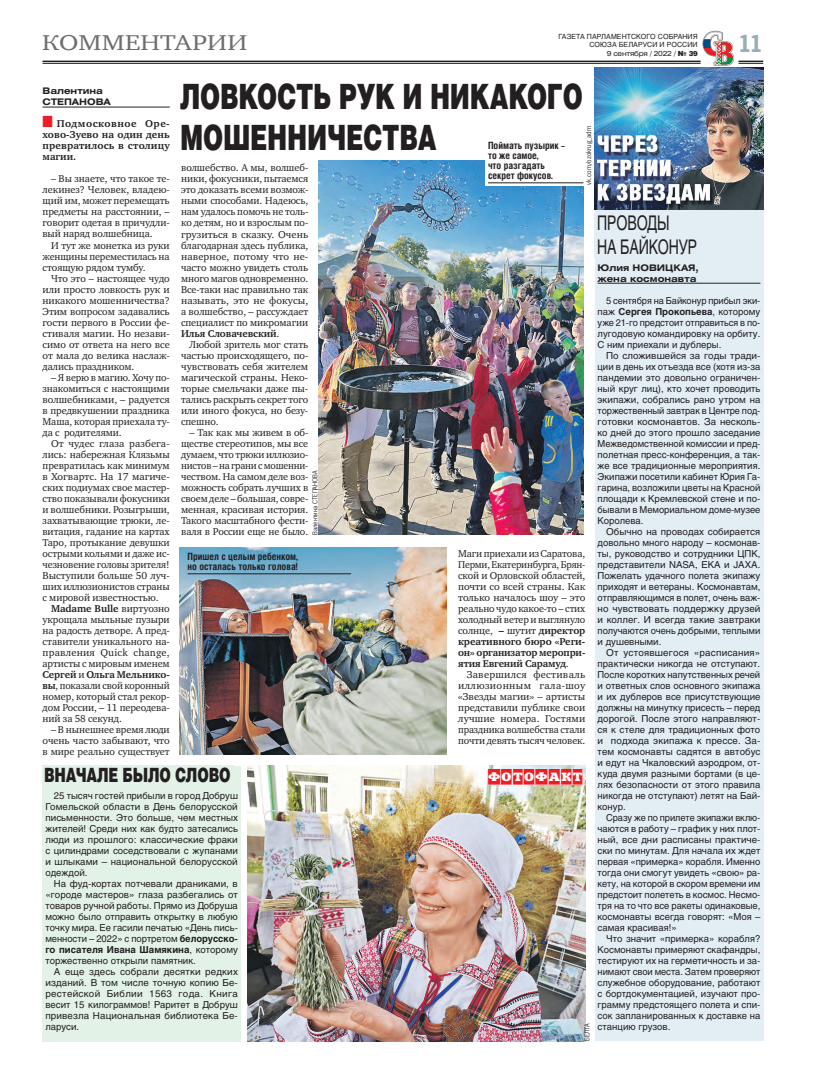
<style>
.page{position:relative;width:820px;height:1078px;background:#fff}
.page>*{position:absolute;margin:0;border:0;box-sizing:border-box;transform-origin:0 0}
.Zag-osn{font:900 34.9px/41.9px "Helios";letter-spacing:-.01em;color:#231f20;scale:.69 1}
.t1{font:700 24px "Paper Gothic";color:#99aeb9}
.t2{font:22px "Charter ITC";letter-spacing:.01em;color:#6c6d70;scale:1.2 1}
.Zag2{font:20px/24px "Helios";letter-spacing:-.01em;color:#231f20;scale:.7 1}
.Zag-osn-2{font:900 19.7px "Helios";letter-spacing:-.01em;color:#231f20;scale:.7 1}
.Rubrika{font:12px "Xenia Cameo C";letter-spacing:.075em;color:#ee1d23;scale:1.2 1}
.text-osn{font:10.2px/11px "Charter ITC";letter-spacing:-.01em;color:#231f20;text-align:justify}
.t3{font:700 10.2px/11px "Charter ITC";letter-spacing:.01em;color:#231f20;text-align:justify}
.Fotopodpis{font:700 10px/10px "Helios Cond";color:#231f20}
.text2{font:9.5px/11px "Helios";color:#231f20;text-align:justify}
.Avtor{font:700 9px/11px "Helios Ext";color:#231f20}
.t4{font:7px "Helios";letter-spacing:.01em;color:#231f20}
.Fotokor{font:7px "Paper Gothic";color:#231f20}
.t5{font:7px "Helios Ext";letter-spacing:-.03em;color:#231f20}
.s1{font-family:"Helios";font-weight:900}
.s2{color:#ee1d23}
.s3{font-weight:700}
</style>
<div class="page">
<hr style="left:43px;top:61px;width:657px;height:1px;background:#231f20">
<hr style="left:43px;top:63px;width:657px;height:1px;background:#231f20">
<svg style="left:700px;top:30px;width:63px;height:36px"></svg>
<div style="left:594px;top:160px;width:169px;height:880px;background:#e2eef4"></div>
<hr style="left:597px;top:283px;width:163px;height:1px;background:#231f20">
<img style="left:594px;top:67px;width:169px;height:142px">
<hr style="left:43px;top:107px;width:127px;height:1px;background:#231f20">
<img style="left:180px;top:547px;width:266px;height:207px">
<img style="left:318px;top:164px;width:265px;height:370px">
<div style="left:485px;top:138px;width:98px;height:48px;background:#fff"></div>
<hr style="left:488px;top:182px;width:95px;height:1px;background:#231f20">
<hr style="left:187px;top:573px;width:164px;height:1px;background:#231f20">
<img style="left:247px;top:765px;width:338px;height:276px">
<svg style="left:318px;top:160px;width:167px;height:4px"></svg>
<div style="left:488px;top:769px;width:94px;height:15px;background:#fff"></div>
<div style="left:43px;top:765px;width:198px;height:275px;background:#e3f2e7"></div>
<p class="t4" style="left:558px;top:32px;width:141px">ГАЗЕТА ПАРЛАМЕНТСКОГО СОБРАНИЯ</p>
<p class="t2" style="left:42px;top:29px;width:172px">КОММЕНТАРИИ</p>
<p class="t4" style="left:589px;top:40px;width:110px">СОЮЗА БЕЛАРУСИ И РОССИИ</p>
<p class="t5" style="left:606px;top:49px;width:92px">9 сентября / 2022 / <span class="s1">№ 39</span></p>
<h2 class="t1" style="left:738px;top:30px;width:26px">11</h2>
<p class="Zag-osn" style="left:180px;top:73px;width:585px">ЛОВКОСТЬ РУК И НИКАКОГО<br>МОШЕННИЧЕСТВА</p>
<p class="Avtor" style="left:43px;top:86px;width:70px">Валентина<br>СТЕПАНОВА</p>
<p class="t3" style="left:43px;top:118px;width:129px"><span class="s2">■</span> Подмосковное Оре&shy;хово-Зуево на один день превратилось в столицу магии.</p>
<p class="text-osn" style="left:43px;top:173px;width:129px;text-indent:9px">– Вы знаете, что такое те&shy;лекинез? Человек, владею&shy;щий им, может перемещать предметы на расстоянии, – говорит одетая в причудли&shy;вый наряд волшебница.</p>
<p class="text-osn" style="left:43px;top:239px;width:129px;text-indent:9px">И тут же монетка из руки женщины переместилась на стоящую рядом тумбу.</p>
<p class="text-osn" style="left:43px;top:272px;width:129px;text-indent:9px">Что это – настоящее чудо или просто ловкость рук и никакого мошенничества?<br>Этим вопросом задавались гости первого в России фе&shy;стиваля магии. Но незави&shy;симо от ответа на него все от мала до велика наслаж&shy;дались праздником.</p>
<p class="text-osn" style="left:43px;top:371px;width:129px;text-indent:9px">– Я верю в магию. Хочу по&shy;знакомиться с настоящими волшебниками, – радуется в предвкушении праздника Маша, которая приехала ту&shy;да с родителями.</p>
<p class="text-osn" style="left:43px;top:437px;width:129px;text-indent:9px">От чудес глаза разбега&shy;лись: набережная Клязьмы превратилась как минимум в Хогвартс. На 17 магиче&shy;ских подиумах свое мастер&shy;ство показывали фокусники и волшебники. Розыгрыши, захватывающие трюки, ле&shy;витация, гадание на картах Таро, протыкание девушки острыми кольями и даже ис&shy;чезновение головы зрителя!<br>Выступили больше 50 луч&shy;ших иллюзионистов страны с мировой известностью.</p>
<p class="text-osn" style="left:43px;top:602px;width:129px;text-indent:9px"><span class="s3">Madame Bulle</span> виртуозно укрощала мыльные пузыри на радость детворе. А пред&shy;ставители уникального на&shy;правления Quick change, артисты с мировым именем <span class="s3">Сергей</span> и <span class="s3">Ольга Мельнико&shy;вы</span>, показали свой коронный номер, который стал рекор&shy;дом России, – 11 переодева&shy;ний за 58 секунд.</p>
<p class="text-osn" style="left:43px;top:723px;width:129px;text-indent:9px">– В нынешнее время люди очень часто забывают, что в мире реально существует</p>
<p class="Fotokor" style="left:584px;top:185px;width:60px;rotate:-90deg">vk.com/ozokrug_adm</p>
<p class="Fotopodpis" style="left:488px;top:141px;width:79px">Поймать пузырик – то же самое,<br>что разгадать секрет фокусов.</p>
<p class="text-osn" style="left:181px;top:162px;width:129px">волшебство. А мы, волшеб&shy;ники, фокусники, пытаемся это доказать всеми возмож&shy;ными способами. Надеюсь, нам удалось помочь не толь&shy;ко детям, но и взрослым по&shy;грузиться в сказку. Очень благодарная здесь публика, наверное, потому что не&shy;часто можно увидеть столь много магов одновременно.<br>Все-таки нас правильно так называть, это не фокусы, а волшебство, – рассуждает специалист по микромагии <span class="s3">Илья Словачевский</span>.</p>
<p class="text-osn" style="left:181px;top:338px;width:129px;text-indent:9px">Любой зритель мог стать частью происходящего, по&shy;чувствовать себя жителем магической страны. Неко&shy;торые смельчаки даже пы&shy;тались раскрыть секрет того или иного фокуса, но безу&shy;спешно.</p>
<p class="text-osn" style="left:181px;top:426px;width:129px;text-indent:9px">– Так как мы живем в об&shy;ществе стереотипов, мы все думаем, что трюки иллюзио&shy;нистов – на грани с мошенни&shy;чеством. На самом деле воз&shy;можность собрать лучших в своем деле – большая, совре&shy;менная, красивая история.<br>Такого масштабного фести&shy;валя в России еще не было.</p>
<p class="Zag2" style="left:597px;top:210px;width:144px">ПРОВОДЫ<br>НА БАЙКОНУР</p>
<p class="Avtor" style="left:597px;top:262px;width:103px">Юлия НОВИЦКАЯ, жена космонавта</p>
<p class="text2" style="left:597px;top:294px;width:164px;text-indent:9px">5 сентября на Байконур прибыл эки&shy;паж <span class="s3">Сергея Прокопьева</span>, которому уже 21-го предстоит отправиться в по&shy;лугодовую командировку на орбиту.<br>С ним приехали и дублеры.</p>
<p class="text2" style="left:597px;top:349px;width:164px;text-indent:9px">По сложившейся за годы тради&shy;ции в день их отъезда все (хотя из-за пандемии это довольно ограничен&shy;ный круг лиц), кто хочет проводить экипажи, собрались рано утром на торжественный завтрак в Центре под&shy;готовки космонавтов. За несколь&shy;ко дней до этого прошло заседание Межведомственной комиссии и пред&shy;полетная пресс-конференция, а так&shy;же все традиционные мероприятия.<br>Экипажи посетили кабинет Юрия Га&shy;гарина, возложили цветы на Красной площади к Кремлевской стене и по&shy;бывали в Мемориальном доме-музее Королева.</p>
<p class="text2" style="left:597px;top:525px;width:164px;text-indent:9px">Обычно на проводах собирается довольно много народу – космонав&shy;ты, руководство и сотрудники ЦПК, представители NASA, EKA и JAXA.<br>Пожелать удачного полета экипажу приходят и ветераны. Космонавтам, отправляющимся в полет, очень важ&shy;но чувствовать поддержку друзей и коллег. И всегда такие завтраки получаются очень добрыми, теплыми и душевными.</p>
<p class="text2" style="left:597px;top:646px;width:164px;text-indent:9px">От устоявшегося «расписания» практически никогда не отступают.<br>После коротких напутственных речей и ответных слов основного экипажа и их дублеров все присутствующие должны на минутку присесть – перед дорогой. После этого направляют&shy;ся к стеле для традиционных фото и подхода экипажа к прессе. За&shy;тем космонавты садятся в автобус и едут на Чкаловский аэродром, от&shy;куда двумя разными бортами (в це&shy;лях безопасности от этого правила никогда не отступают) летят на Бай&shy;конур.</p>
<p class="text2" style="left:597px;top:811px;width:164px;text-indent:9px">Сразу же по прилете экипажи вклю&shy;чаются в работу – график у них плот&shy;ный, все дни расписаны практиче&shy;ски по минутам. Для начала их ждет первая «примерка» корабля. Именно тогда они смогут увидеть «свою» ра&shy;кету, на которой в скором времени им предстоит полететь в космос. Несмо&shy;тря на то что все ракеты одинаковые, космонавты всегда говорят: «Моя – самая красивая!»</p>
<p class="text2" style="left:597px;top:932px;width:164px;text-indent:9px">Что значит «примерка» корабля?<br>Космонавты примеряют скафандры, тестируют их на герметичность и за&shy;нимают свои места. Затем проверяют служебное оборудование, работают с бортдокументацией, изучают про&shy;грамму предстоящего полета и спи&shy;сок запланированных к доставке на станцию грузов.</p>
<p class="Fotokor" style="left:311px;top:534px;width:66px;rotate:-90deg">Валентина СТЕПАНОВА</p>
<p class="text-osn" style="left:458px;top:547px;width:129px">Маги приехали из Саратова, Перми, Екатеринбурга, Брян&shy;ской и Орловской областей, почти со всей страны. Как только началось шоу – это реально чудо какое-то – стих холодный ветер и выглянуло солнце, <span class="s3">–</span> шутит <span class="s3">директор креативного бюро «Реги&shy;он» организатор меропри&shy;ятия Евгений Сарамуд</span>.</p>
<p class="text-osn" style="left:458px;top:668px;width:129px;text-indent:9px">Завершился фестиваль иллюзионным гала-шоу «Звезды магии» – артисты представили публике свои лучшие номера. Гостями праздника волшебства стали почти девять тысяч человек.</p>
<p class="Fotopodpis" style="left:187px;top:551px;width:112px">Пришел с целым ребенком, но осталась только голова!</p>
<p class="Zag-osn-2" style="left:44px;top:761px;width:268px">ВНАЧАЛЕ БЫЛО СЛОВО</p>
<p class="Rubrika" style="left:488px;top:769px;width:80px">ФОТОФАКТ</p>
<p class="text2" style="left:45px;top:789px;width:194px;text-indent:9px">25 тысяч гостей прибыли в город Добруш Гомельской области в День белорусской письменности. Это больше, чем местных жителей! Среди них как будто затесались люди из прошлого: классические фраки с цилиндрами соседствовали с жупанами и шлыками – национальной белорусской одеждой.</p>
<p class="text2" style="left:45px;top:877px;width:194px;text-indent:9px">На фуд-кортах потчевали драниками, в «городе мастеров» глаза разбегались от товаров ручной работы. Прямо из Добруша можно было отправить открытку в любую точку мира. Ее гасили печатью «День пись&shy;менности – 2022» с портретом <span class="s3">белорусско&shy;го писателя Ивана Шамякина</span>, которому торжественно открыли памятник.</p>
<p class="text2" style="left:45px;top:965px;width:194px;text-indent:9px">А еще здесь собрали десятки редких изданий. В том числе точную копию Бе&shy;рестейской Библии 1563 года. Книга весит 15 килограммов! Раритет в Добруш привезла Национальная библиотека Бе&shy;ларуси.</p>
<p class="Fotokor" style="left:582px;top:1040px;width:19px;rotate:-90deg">БЕЛТА</p>
</div>
